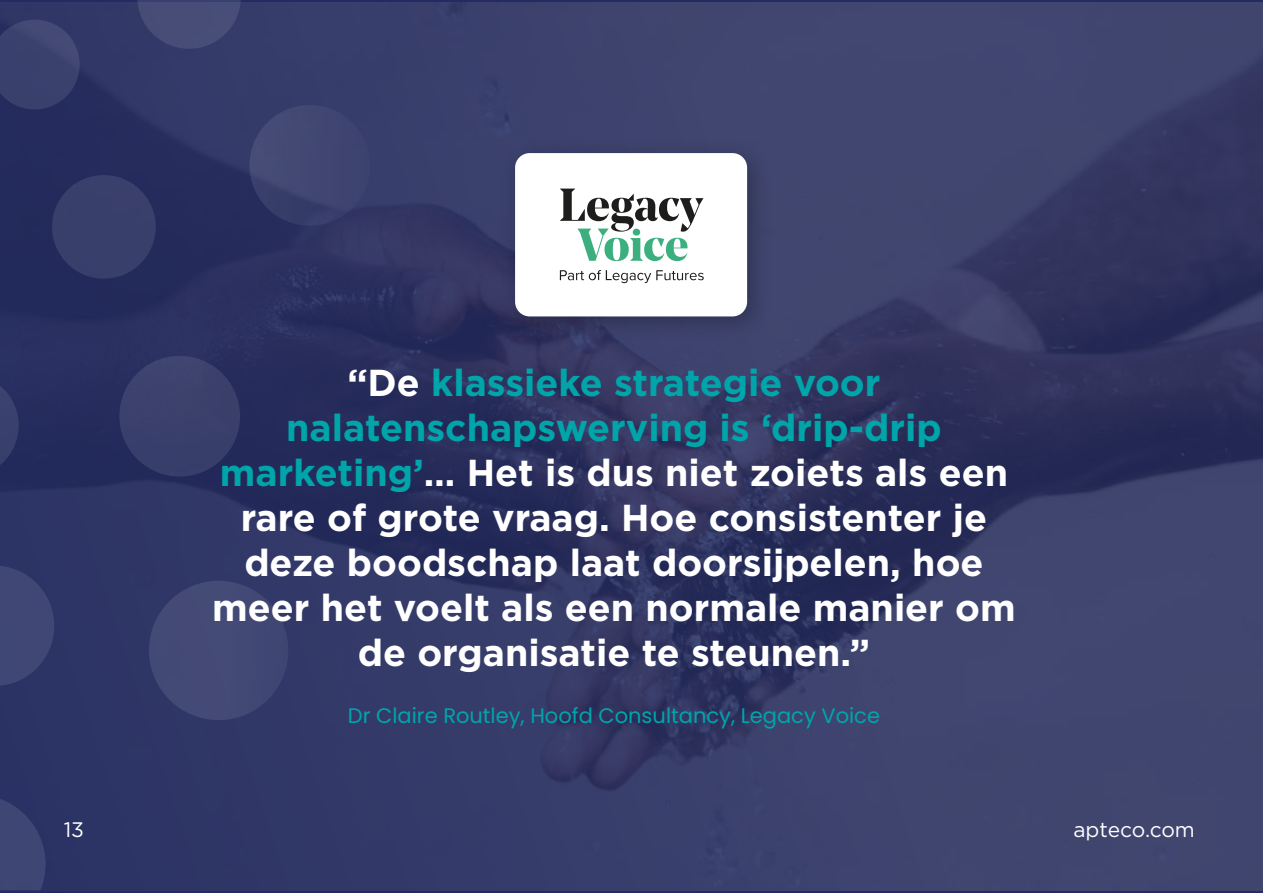
<style>
.page{position:relative;width:1263px;height:893px;background:#fff}
.page>*{position:absolute;margin:0;border:0;box-sizing:border-box;transform-origin:0 0}
.t1{font:700 37.5px/45px "Gotham";color:#fff;text-align:center}
.t2{font:21px "Poppins";color:#00a5aa}
.t3{font:21px "Gotham";color:#fff}
.s1{color:#00a5aa}
</style>
<div class="page">
<img style="left:0;top:3px;width:1263px;height:887px">
<div style="left:500px;top:138px;width:273px;height:204px;background:#000;opacity:.27"></div>
<div style="left:515px;top:153px;width:232px;height:163px;background:#fff;border-radius:15px"></div>
<svg style="left:0;top:794px;width:46px;height:96px;background:#38416f"></svg>
<div style="left:149px;top:581px;width:139px;height:139px;background:#434a75;border-radius:50%"></div>
<div style="left:333px;top:314px;width:49px;height:139px;background:#262b5a"></div>
<svg style="left:0;top:565px;width:54px;height:121px;background:#3b4270"></svg>
<div style="left:119px;top:356px;width:121px;height:120px;background:#3a406b;border-radius:50%"></div>
<div style="left:249px;top:105px;width:121px;height:121px;background:#404671;border-radius:50%"></div>
<svg style="left:0;top:374px;width:19px;height:103px;background:#303665"></svg>
<div style="left:52px;top:175px;width:104px;height:104px;background:#393f6b;border-radius:50%"></div>
<svg style="left:137px;top:0;width:104px;height:49px;background:#414872"></svg>
<svg style="left:0;top:20px;width:80px;height:89px;background:#393f6c"></svg>
<svg style="left:560px;top:270px;width:144px;height:13px"></svg>
<svg style="left:560px;top:189px;width:143px;height:72px"></svg>
<p class="t1" style="left:212px;top:360px;width:805px">“De <span class="s1">klassieke strategie voor nalatenschapswerving is ‘drip-drip marketing’</span>… Het is dus niet zoiets als een rare of grote vraag. Hoe consistenter je deze boodschap laat doorsijpelen, hoe meer het voelt als een normale manier om de organisatie te steunen.”</p>
<p class="t2" style="left:348px;top:704px;width:534px">Dr Claire Routley, Hoofd Consultancy, Legacy Voice</p>
<p class="t3" style="left:64px;top:816px;width:22px">13</p>
<p class="t3" style="left:1073px;top:816px;width:123px">apteco.com</p>
</div>
